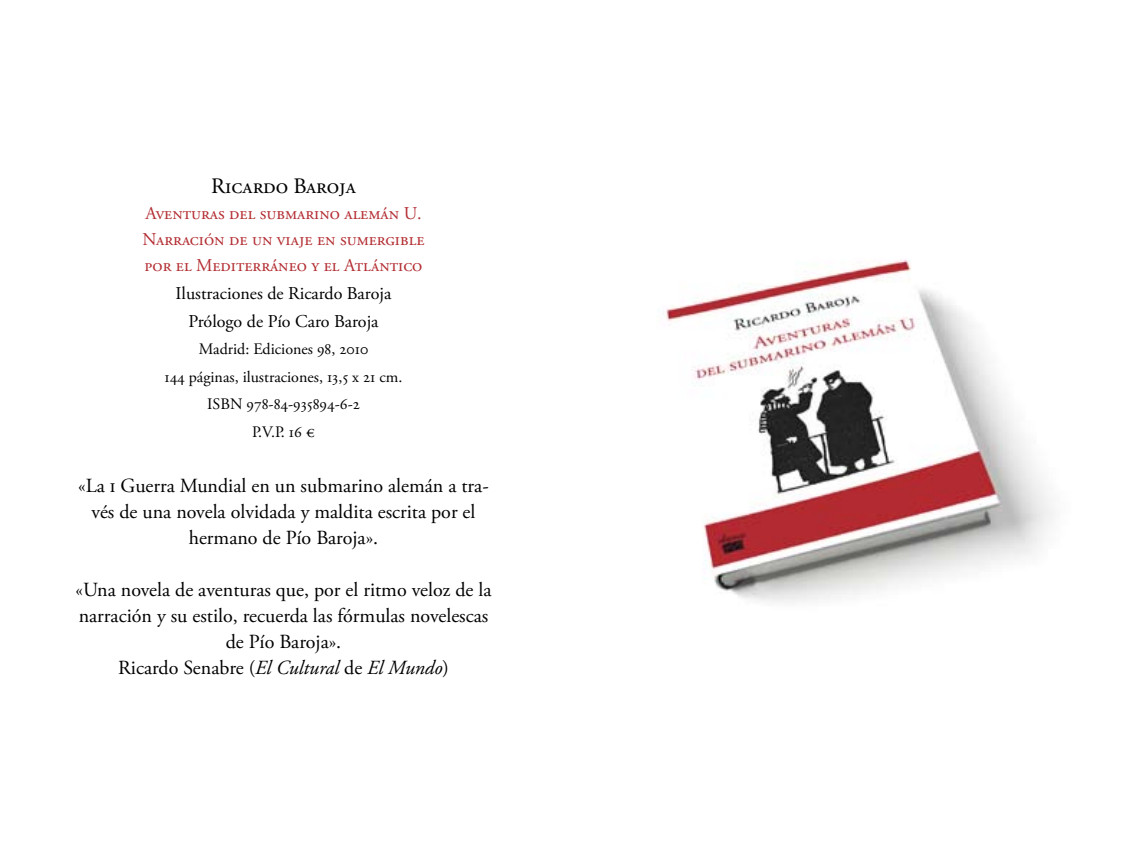
<style>
.page{position:relative;width:1134px;height:851px;background:#fff}
.page>*{position:absolute;margin:0;border:0;box-sizing:border-box;transform-origin:0 0}
.t1{font:22px "Adobe Garamond Pro";color:#000}
.t2{font:20px/26px "Adobe Garamond Pro";color:#000;text-align:center}
.t3{font:18px/26px "Adobe Garamond Pro";color:#b32c31}
.t4{font:18px/27.6px "Adobe Garamond Pro";letter-spacing:-.005em;color:#000;text-align:center}
.t5{font:16px/27.6px "Adobe Garamond Pro";color:#000;text-align:center}
.s1{font-style:italic}
</style>
<div class="page">
<img style="left:658px;top:259px;width:396px;height:344px">
<p class="t1" style="left:211px;top:173px;width:146px">Ricardo Baroja</p>
<p class="t3" style="left:143px;top:201px;width:283px">Aventuras del submarino alemán U.<br>Narración de un viaje en sumergible por el Mediterráneo y el Atlántico</p>
<p class="t4" style="left:176px;top:280px;width:217px">Ilustraciones de Ricardo Baroja<br>Prólogo de Pío Caro Baroja</p>
<p class="t5" style="left:165px;top:336px;width:239px">Madrid: Ediciones 98, 2010<br>144 páginas, ilustraciones, 13,5 x 21 cm.<br>ISBN 978-84-935894-6-2<br>P.V.P. 16 €</p>
<p class="t2" style="left:78px;top:473px;width:412px">«La i Guerra Mundial en un submarino alemán a tra&shy;vés de una novela olvidada y maldita escrita por el hermano de Pío Baroja».</p>
<p class="t2" style="left:75px;top:577px;width:418px">«Una novela de aventuras que, por el ritmo veloz de la narración y su estilo, recuerda las fórmulas novelescas de Pío Baroja».<br>Ricardo Senabre (<span class="s1">El Cultural</span> de <span class="s1">El Mundo</span>)</p>
</div>
